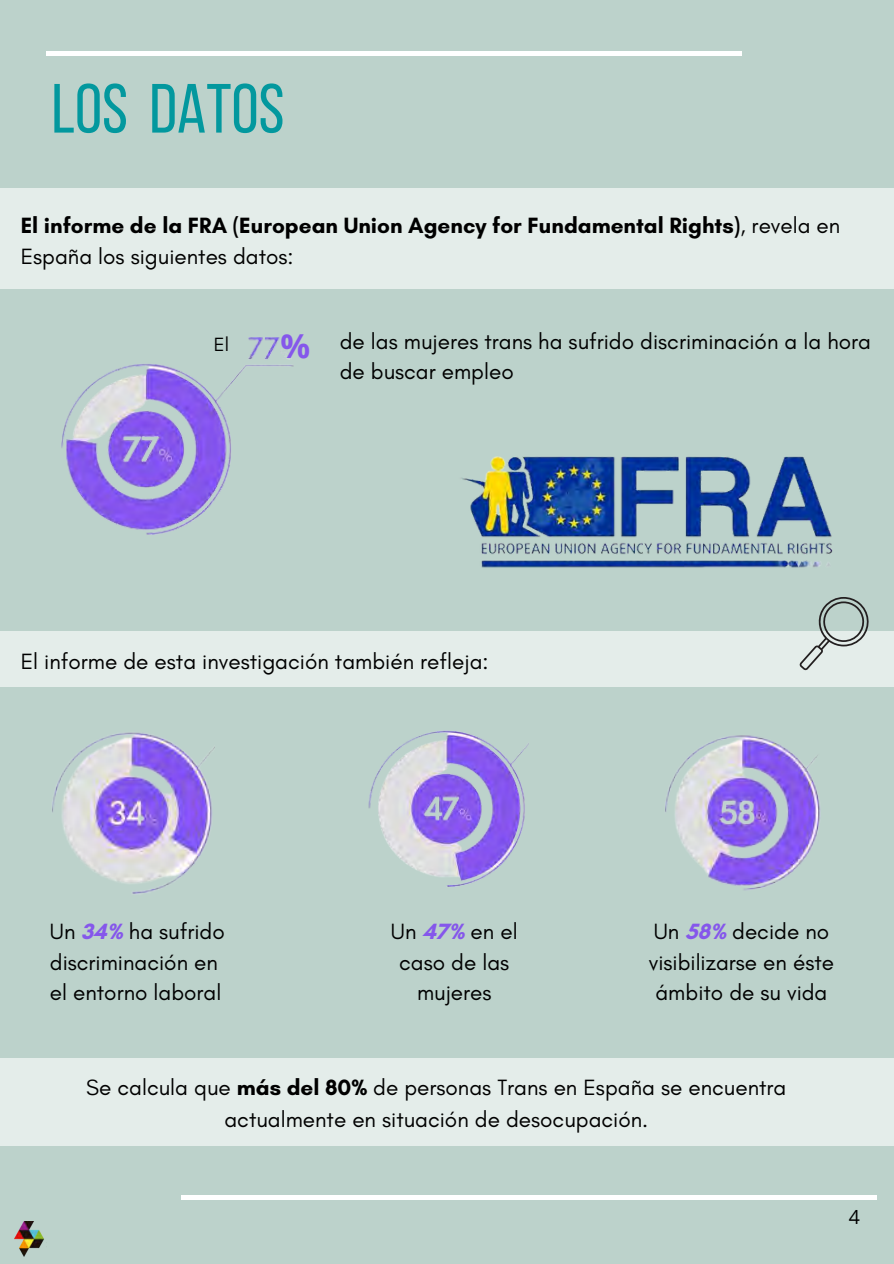
<style>
.page{position:relative;width:894px;height:1264px;background:#fff}
.page>*{position:absolute;margin:0;border:0;box-sizing:border-box;transform-origin:0 0}
.t1{font:69.45px "Bebas Neue";color:#03989e}
.t2{font:700 33px "Open Sans";color:#8557eb}
.t3{font:22.5px/30.3px "Glacial Indifference";color:#000}
.t4{font:700 22.5px/31.5px "Glacial Indifference";color:#000}
.t5{font:19.5px "Glacial Indifference";color:#000}
.t6{font:19.5px "Open Sans";color:#000}
.s1{font-weight:400}
.s2{font-weight:700;color:#8557eb}
.s3{font-weight:700}
</style>
<div class="page">
<div style="left:0;top:0;width:893px;height:1263px;background:#bcd2cb"></div>
<hr style="left:46px;top:52px;width:695px;height:3px;background:#fff">
<hr style="left:181px;top:1195px;width:696px;height:3px;background:#fff">
<img style="left:61px;top:337px;width:233px;height:198px">
<img style="left:52px;top:732px;width:162px;height:162px">
<img style="left:368px;top:731px;width:160px;height:156px">
<img style="left:665px;top:735px;width:155px;height:155px">
<div style="left:0;top:1058px;width:893px;height:87px;background:#e4edea"></div>
<div style="left:0;top:631px;width:893px;height:56px;background:#e4edea"></div>
<div style="left:0;top:188px;width:893px;height:101px;background:#e4edea"></div>
<img style="left:461px;top:456px;width:372px;height:112px">
<svg style="left:799px;top:597px;width:70px;height:73px"></svg>
<img style="left:14px;top:1221px;width:30px;height:35px">
<h2 class="t1" style="left:52px;top:80px;width:234px">LOS DATOS</h2>
<h2 class="t4" style="left:21px;top:209px;width:821px">El informe de la FRA (European Union Agency for Fundamental Rights)<span class="s1">, revela en<br>España los siguientes datos:</span></h2>
<p class="t5" style="left:214px;top:333px;width:17px">El</p>
<p class="t2" style="left:280px;top:322px;width:31px">%</p>
<h2 class="t3" style="left:339px;top:325px;width:532px">de las mujeres trans ha sufrido discriminación a la hora de buscar empleo</h2>
<p class="t3" style="left:21px;top:646px;width:469px">El informe de esta investigación también refleja:</p>
<h2 class="t3" style="left:50px;top:916px;width:176px">Un <span class="s2">34%</span> ha sufrido discriminación en el entorno laboral</h2>
<p class="t3" style="left:391px;top:916px;width:128px;text-align:center">Un <span class="s2">47%</span> en el caso de las mujeres</p>
<h2 class="t3" style="left:648px;top:916px;width:187px">Un <span class="s2">58%</span> decide no visibilizarse en éste ámbito de su vida</h2>
<p class="t3" style="left:86px;top:1071px;width:701px;line-height:31.5px;text-align:center">Se calcula que <span class="s3">más del 80%</span> de personas Trans en España se encuentra actualmente en situación de desocupación.</p>
<p class="t6" style="left:848px;top:1203px;width:13px">4</p>
</div>
